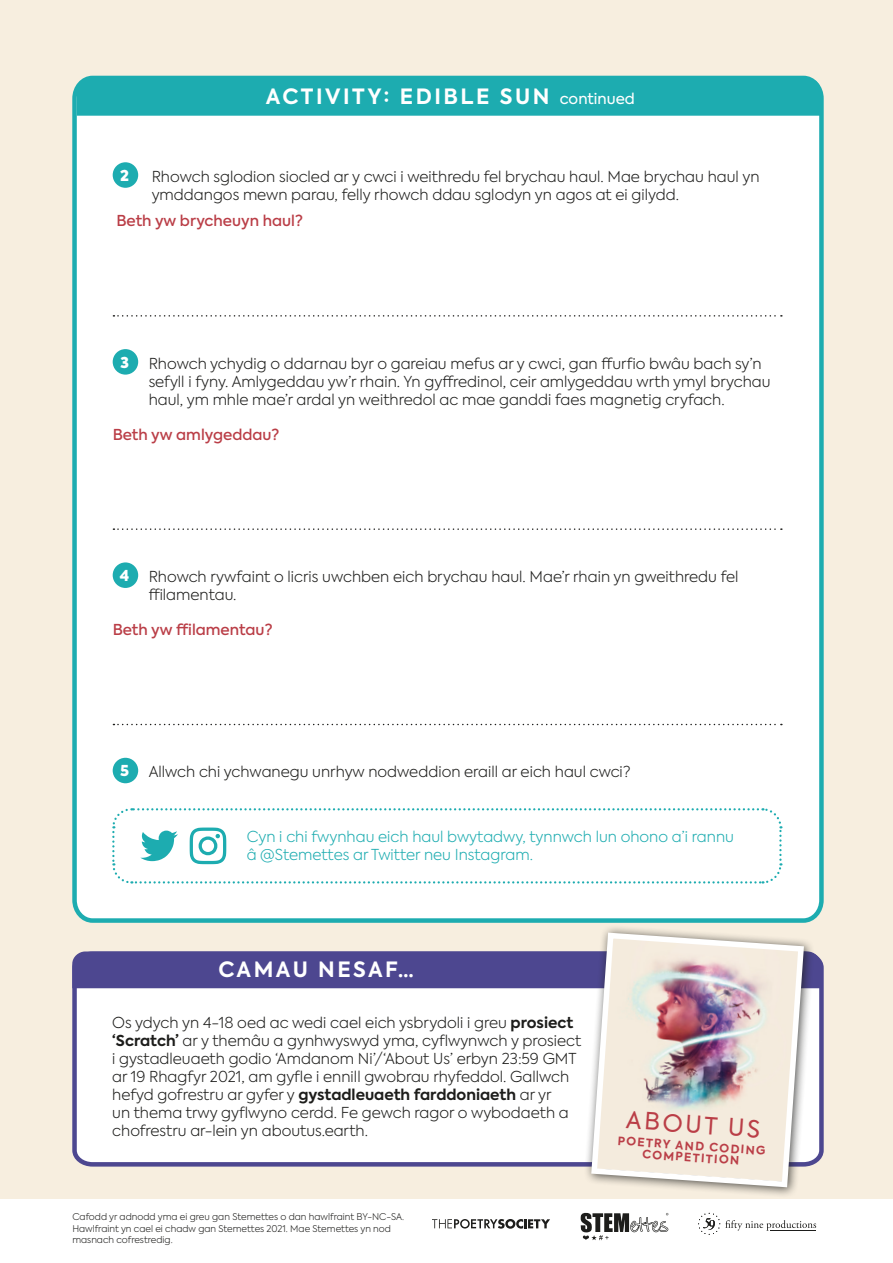
<style>
.page{position:relative;width:893px;height:1263px;background:#f7eedf}
.page>*{position:absolute;margin:0;border:0;box-sizing:border-box;transform-origin:0 0}
.t1{font:23.55px "Axiforma";color:#ba3e47}
.t2{font:700 21px "Axiforma";letter-spacing:.12em;color:#fff}
.t3{font:300 15px/18px "Axiforma";color:#1d1d1b}
.t4{font:300 15px/18px "Axiforma";color:#1dacb0}
.t5{font:500 15px "Axiforma";color:#ba3e47}
.t6{font:900 15px "Axiforma";color:#fff}
.t7{font:700 11.55px/11.6px "Axiforma";color:#ba3e47;text-align:center}
.t8{font:300 9.15px/11.1px "Axiforma";color:#1d1d1b}
.s1{font-weight:400;font-size:15px}
.s2{font-weight:700}
</style>
<div class="page">
<div style="left:72px;top:75px;width:752px;height:848px;background:#fff"></div>
<div style="left:77px;top:79px;width:744px;height:37px;background:#1dacb0"></div>
<div style="left:113px;top:162px;width:25px;height:26px;background:#1dacb0;border-radius:50%"></div>
<svg style="left:113px;top:315px;width:669px;height:2px"></svg>
<div style="left:113px;top:349px;width:25px;height:26px;background:#1dacb0;border-radius:50%"></div>
<svg style="left:113px;top:528px;width:669px;height:2px"></svg>
<div style="left:113px;top:562px;width:25px;height:26px;background:#1dacb0;border-radius:50%"></div>
<svg style="left:113px;top:724px;width:669px;height:1px"></svg>
<div style="left:113px;top:758px;width:25px;height:25px;background:#1dacb0;border-radius:50%"></div>
<svg style="left:111px;top:807px;width:672px;height:78px;background:#f4fbfb"></svg>
<div style="left:72px;top:960px;width:752px;height:207px;background:#fff"></div>
<div style="left:72px;top:951px;width:749px;height:37px;background:#4d4790"></div>
<div style="left:584px;top:925px;width:230px;height:273px;background:#1d1d1b;opacity:.75"></div>
<img style="left:588px;top:930px;width:219px;height:260px">
<div style="left:0;top:1199px;width:893px;height:64px;background:#fff"></div>
<svg style="left:432px;top:1219px;width:118px;height:10px"></svg>
<svg style="left:698px;top:1213px;width:118px;height:22px"></svg>
<svg style="left:581px;top:1212px;width:87px;height:28px"></svg>
<h2 class="t2" style="left:266px;top:82px;width:371px">ACTIVITY: EDIBLE SUN <span class="s1">continued</span></h2>
<p class="t6" style="left:120px;top:165px;width:10px">2</p>
<p class="t3" style="left:152px;top:167px;width:609px">Rhowch sglodion siocled ar y cwci i weithredu fel brychau haul. Mae brychau haul yn ymddangos mewn parau, felly rhowch ddau sglodyn yn agos at ei gilydd.</p>
<p class="t5" style="left:116px;top:211px;width:188px">Beth yw brycheuyn haul?</p>
<p class="t6" style="left:120px;top:351px;width:10px">3</p>
<p class="t3" style="left:149px;top:354px;width:623px">Rhowch ychydig o ddarnau byr o gareiau mefus ar y cwci, gan ffurfio bwâu bach sy’n sefyll i fyny. Amlygeddau yw’r rhain. Yn gyffredinol, ceir amlygeddau wrth ymyl brychau haul, ym mhle mae’r ardal yn weithredol ac mae ganddi faes magnetig cryfach.</p>
<p class="t5" style="left:113px;top:424px;width:168px">Beth yw amlygeddau?</p>
<p class="t6" style="left:120px;top:565px;width:11px">4</p>
<p class="t3" style="left:149px;top:567px;width:591px">Rhowch rywfaint o licris uwchben eich brychau haul. Mae’r rhain yn gweithredu fel ffilamentau.</p>
<p class="t5" style="left:113px;top:620px;width:161px">Beth yw ffilamentau?</p>
<p class="t6" style="left:120px;top:760px;width:11px">5</p>
<p class="t3" style="left:149px;top:763px;width:483px">Allwch chi ychwanegu unrhyw nodweddion eraill ar eich haul cwci?</p>
<p class="t4" style="left:247px;top:828px;width:489px">Cyn i chi fwynhau eich haul bwytadwy, tynnwch lun ohono a’i rannu â @Stemettes ar Twitter neu Instagram.</p>
<h2 class="t2" style="left:218px;top:955px;width:197px">CAMAU NESAF…</h2>
<p class="t3" style="left:112px;top:1013px;width:471px">Os ydych yn 4-18 oed ac wedi cael eich ysbrydoli i greu <span class="s2">prosiect ‘Scratch’</span> ar y themâu a gynhwyswyd yma, cyflwynwch y prosiect i gystadleuaeth godio ‘Amdanom Ni’/‘About Us’ erbyn 23:59 GMT ar 19 Rhagfyr 2021, am gyfle i ennill gwobrau rhyfeddol. Gallwch hefyd gofrestru ar gyfer y <span class="s2">gystadleuaeth farddoniaeth</span> ar yr<br>un thema trwy gyflwyno cerdd. Fe gewch ragor o wybodaeth a chofrestru ar-lein yn aboutus.earth.</p>
<p class="t8" style="left:72px;top:1211px;width:333px">Cafodd yr adnodd yma ei greu gan Stemettes o dan hawlfraint BY-NC-SA.<br>Hawlfraint yn cael ei chadw gan Stemettes 2021. Mae Stemettes yn nod masnach cofrestredig.</p>
<h1 class="t1" style="left:627px;top:1104px;width:136px;rotate:4deg">ABOUT US</h1>
<p class="t7" style="left:618px;top:1135px;width:149px;rotate:4deg">POETRY AND CODING<br>COMPETITION</p>
</div>
